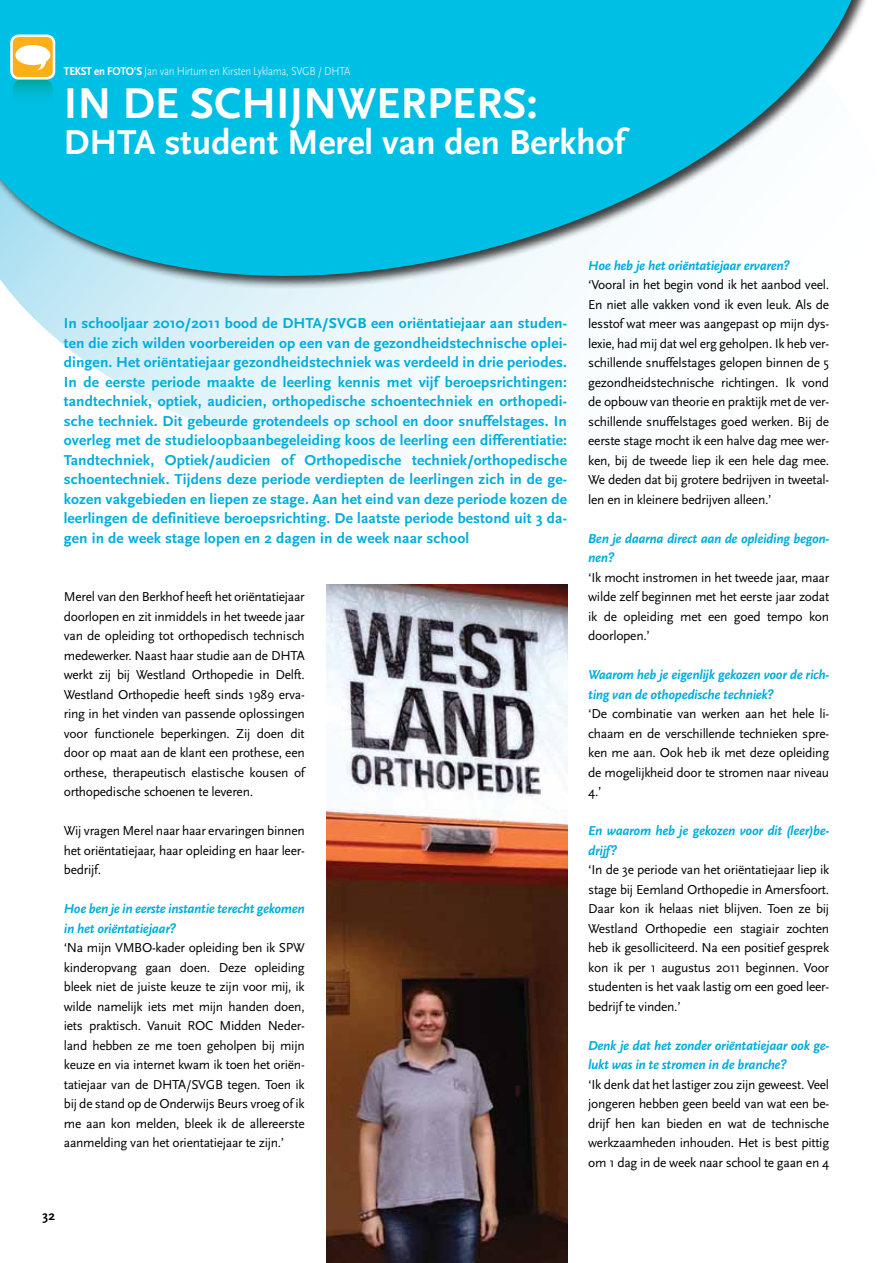
<style>
.page{position:relative;width:893px;height:1263px;background:#fff}
.page>*{position:absolute;margin:0;border:0;box-sizing:border-box;transform-origin:0 0}
.t1{font:700 45px "AD Scala Sans";color:#fff}
.t2{font:700 36px "AD Scala Sans";color:#fff}
.t3{font:700 15px/19.5px "AD Scala Sans";letter-spacing:.01em;color:#00addc;text-align:justify}
.t4{font:13.5px/19.5px "Scala Sans";letter-spacing:-.02em;color:#000}
.t5{font:700 13.5px "AD Scala Sans";color:#000}
.t6{font:300 12px "Scala Sans";letter-spacing:-.025em;color:#fff;scale:.9 1}
.t7{font:700 12px "AD Scala Sans";letter-spacing:-.025em;color:#fff;scale:.9 1}
.s1{font-family:"AD Scala Sans";font-weight:700}
.s2{font-family:"AD Scala Sans";font-weight:700;font-style:italic;color:#00addc}
</style>
<div class="page">
<svg style="left:28px;top:312px;width:487px;height:158px"></svg>
<img style="left:326px;top:585px;width:241px;height:678px">
<svg style="left:0;top:0;width:866px;height:312px;fill:#00bfe4"></svg>
<svg style="left:13px;top:80px;width:40px;height:39px"></svg>
<div style="left:12px;top:36px;width:42px;height:42px;background:#fcaf17;border-radius:7px"></div>
<div style="left:10px;top:35px;width:45px;height:45px;border:3px solid #fff;border-radius:7px"></div>
<svg style="left:15px;top:45px;width:35px;height:25px"></svg>
<p class="t7" style="left:64px;top:65px;width:57px">TEKST en foto</p>
<p class="t6" style="left:134px;top:65px;width:242px"><span class="s1">'s</span> Jan van Hirtum en Kirsten Lyklama, SVGB / DHTA</p>
<p class="t1" style="left:64px;top:79px;width:475px">IN DE SCHIJNWERPERS:</p>
<p class="t2" style="left:64px;top:123px;width:562px">DHTA student Merel van den Berkhof</p>
<p class="t3" style="left:64px;top:314px;width:505px">In schooljaar 2010/2011 bood de DHTA/SVGB een oriëntatiejaar aan studen&shy;ten die zich wilden voorbereiden op een van de gezondheidstechnische oplei&shy;dingen. Het oriëntatiejaar gezondheidstechniek was verdeeld in drie periodes.<br>In de eerste periode maakte de leerling kennis met vijf beroepsrichtingen: tandtechniek, optiek, audicien, orthopedische schoentechniek en orthopedi&shy;sche techniek. Dit gebeurde grotendeels op school en door snuffelstages. In overleg met de studieloopbaanbegeleiding koos de leerling een differentiatie:<br>Tandtechniek, Optiek/audicien of Orthopedische techniek/orthopedische schoentechniek. Tijdens deze periode verdiepten de leerlingen zich in de ge&shy;kozen vakgebieden en liepen ze stage. Aan het eind van deze periode kozen de leerlingen de definitieve beroepsrichting. De laatste periode bestond uit 3 da&shy;gen in de week stage lopen en 2 dagen in de week naar school</p>
<p class="t4" style="left:64px;top:587px;width:242px;text-align:justify">Merel van den Berkhof heeft het oriëntatiejaar doorlopen en zit inmiddels in het tweede jaar van de opleiding tot orthopedisch technisch medewerker. Naast haar studie aan de DHTA werkt zij bij Westland Orthopedie in Delft.<br>Westland Orthopedie heeft sinds 1989 erva&shy;ring in het vinden van passende oplossingen voor functionele beperkingen. Zij doen dit door op maat aan de klant een prothese, een orthese, therapeutisch elastische kousen of orthopedische schoenen te leveren.</p>
<p class="t4" style="left:64px;top:821px;width:242px;text-align:justify">Wij vragen Merel naar haar ervaringen binnen het oriëntatiejaar, haar opleiding en haar leer&shy;bedrijf.</p>
<p class="t4" style="left:64px;top:899px;width:242px"><span class="s2">Hoe ben je in eerste instantie terecht gekomen in het oriëntatiejaar?<br></span>‘Na mijn VMBO-kader opleiding ben ik SPW kinderopvang gaan doen. Deze opleiding bleek niet de juiste keuze te zijn voor mij, ik wilde namelijk iets met mijn handen doen, iets praktisch. Vanuit ROC Midden Neder&shy;land hebben ze me toen geholpen bij mijn keuze en via internet kwam ik toen het oriën&shy;tatiejaar van de DHTA/SVGB tegen. Toen ik bij de stand op de Onderwijs Beurs vroeg of ik me aan kon melden, bleek ik de allereerste aanmelding van het orientatiejaar te zijn.’</p>
<p class="t5" style="left:43px;top:1208px;width:14px">32</p>
<p class="t4" style="left:588px;top:256px;width:242px"><span class="s2">Hoe heb je het oriëntatiejaar ervaren? </span>‘Vooral in het begin vond ik het aanbod veel.<br>En niet alle vakken vond ik even leuk. Als de lesstof wat meer was aangepast op mijn dys&shy;lexie, had mij dat wel erg geholpen. Ik heb ver&shy;schillende snuffelstages gelopen binnen de 5 gezondheidstechnische richtingen. Ik vond de opbouw van theorie en praktijk met de ver&shy;schillende snuffelstages goed werken. Bij de eerste stage mocht ik een halve dag mee wer&shy;ken, bij de tweede liep ik een hele dag mee.<br>We deden dat bij grotere bedrijven in tweetal&shy;len en in kleinere bedrijven alleen.’</p>
<p class="t4" style="left:588px;top:529px;width:242px"><span class="s2">Ben je daarna direct aan de opleiding begon&shy;nen?<br></span>‘Ik mocht instromen in het tweede jaar, maar wilde zelf beginnen met het eerste jaar zodat ik de opleiding met een goed tempo kon doorlopen.’</p>
<p class="t4" style="left:588px;top:665px;width:242px"><span class="s2">Waarom heb je eigenlijk gekozen voor de rich&shy;ting van de othopedische techniek?<br></span>‘De combinatie van werken aan het hele li&shy;chaam en de verschillende technieken spre&shy;ken me aan. Ook heb ik met deze opleiding de mogelijkheid door te stromen naar niveau 4.’</p>
<p class="t4" style="left:588px;top:821px;width:242px"><span class="s2">En waarom heb je gekozen voor dit (leer)be&shy;drijf?<br></span>‘In de 3e periode van het oriëntatiejaar liep ik stage bij Eemland Orthopedie in Amersfoort.<br>Daar kon ik helaas niet blijven. Toen ze bij Westland Orthopedie een stagiair zochten heb ik gesolliciteerd. Na een positief gesprek kon ik per 1 augustus 2011 beginnen. Voor studenten is het vaak lastig om een goed leer&shy;bedrijf te vinden.’</p>
<p class="t4" style="left:588px;top:1036px;width:242px"><span class="s2">Denk je dat het zonder oriëntatiejaar ook ge&shy;lukt was in te stromen in de branche?<br></span>‘Ik denk dat het lastiger zou zijn geweest. Veel jongeren hebben geen beeld van wat een be&shy;drijf hen kan bieden en wat de technische werkzaamheden inhouden. Het is best pittig om 1 dag in de week naar school te gaan en 4</p>
</div>
